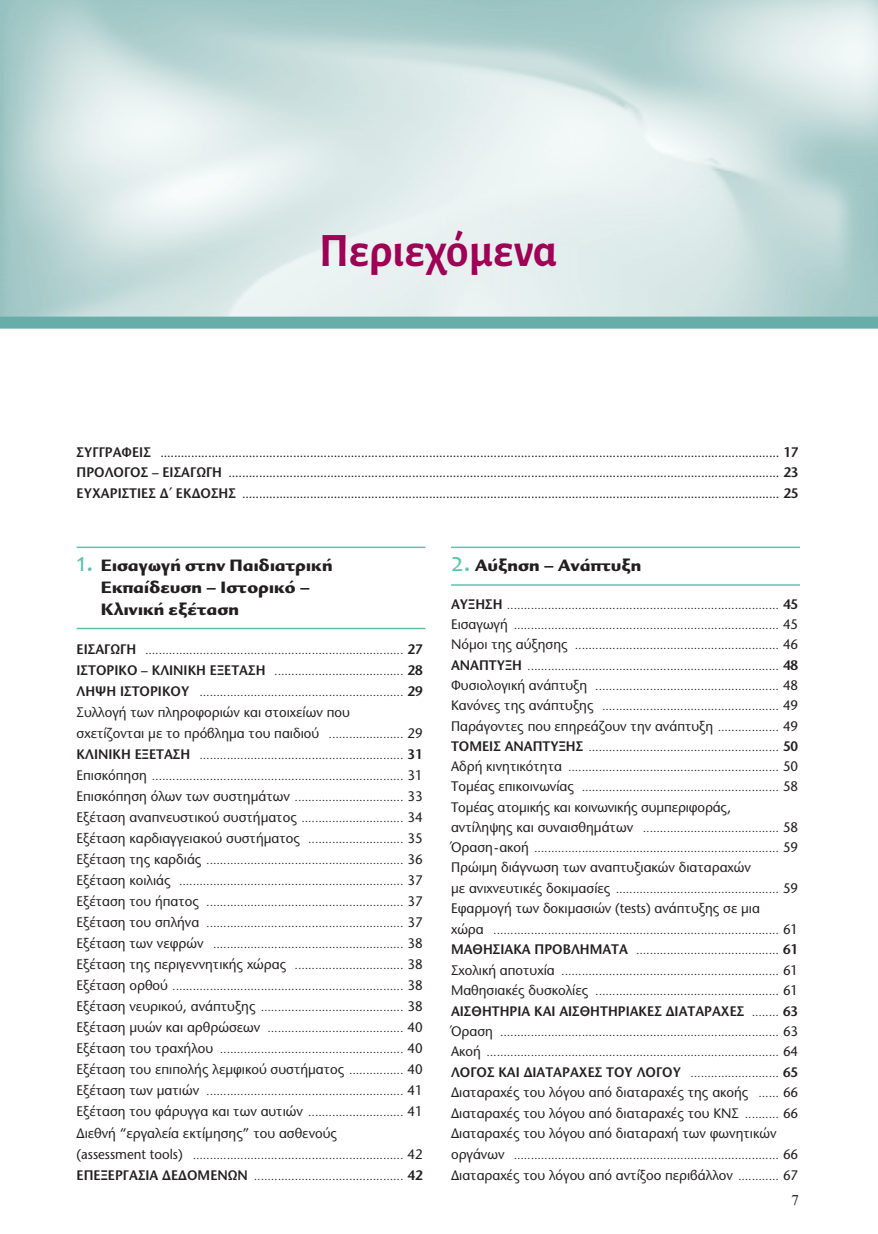
<style>
.page{position:relative;width:878px;height:1234px;background:#fff}
.page>*{position:absolute;margin:0;border:0;box-sizing:border-box;transform-origin:0 0}
.t1{font:700 48px "Alegreya Sans";color:#9e0155;scale:.95 1}
.t2{font:900 18px/21.8px "CF Humanist";letter-spacing:.015em;color:#231f20}
.t3{font:15px "UB Times";color:#231f20}
.t4{font:13.8px/21px "Kp Furioso Sans";color:#231f20;scale:.96 1}
.t5{font:500 13.8px "Kp Furioso Sans";color:#231f20;scale:.96 1}
.t6{font:10.5px/21px "Kp Furioso Sans";color:#231f20;text-align:justify;scale:.96 1}
.t7{font:500 10.5px/20.2px "Kp Furioso Sans";color:#231f20;text-align:justify;scale:.96 1}
.s1{font-size:13.8px}
.s2{font-family:"Candara";font-weight:400;font-size:27px;color:#5dc3b0}
.s3{font-weight:500;font-size:13.8px}
.s4{font-size:10.5px}
.s5{font-weight:400;font-size:10.5px}
.s6{font-weight:500}
</style>
<div class="page">
<hr style="left:77px;top:547px;width:348px;height:1px;background:#5dc3b0">
<hr style="left:77px;top:628px;width:348px;height:1px;background:#5dc3b0">
<hr style="left:451px;top:547px;width:348px;height:1px;background:#5dc3b0">
<hr style="left:451px;top:584px;width:348px;height:2px;background:#5dc3b0">
<div style="left:0;top:317px;width:877px;height:12px;background:#69adaa"></div>
<h1 class="t1" style="left:319px;top:215px;width:252px">Περιεχόμενα</h1>
<p class="t7" style="left:77px;top:443px;width:753px"><span class="s1">ΣΥΓΓΡΑΦΕΙΣ</span> ...................................................................................................................................................................................... <span class="s1">17<br>ΠΡΟΛΟΓΟΣ – ΕΙΣΑΓΩΓΗ</span> .................................................................................................................................................................. <span class="s1">23<br>ΕΥΧΑΡΙΣΤΙΕΣ Δ΄ ΕΚΔΟΣΗΣ</span> .............................................................................................................................................................. <span class="s1">25</span></p>
<h2 class="t2" style="left:101px;top:555px;width:233px;text-indent:-24px"><span class="s2">1.</span> Εισαγωγή στην Παιδιατρική<br>Εκπαίδευση – Ιστορικό –<br>Κλινική εξέταση</h2>
<p class="t6" style="left:77px;top:640px;width:362px"><span class="s3">ΕΙΣΑΓΩΓΗ</span> ............................................................................ <span class="s3">27<br>ΙΣΤΟΡΙΚΟ – ΚΛΙΝΙΚΗ ΕΞΕΤΑΣΗ</span> ...................................... <span class="s3">28<br>ΛΗΨΗ ΙΣΤOΡΙΚOΥ</span> ............................................................ <span class="s3">29</span></p>
<h3 class="t4" style="left:77px;top:702px;width:362px">Συλλογή των πληροφοριών και στοιχείων που<br>σχετίζονται με το πρόβλημα του παιδιού <span class="s4">......................</span> 29</h3>
<p class="t6" style="left:77px;top:745px;width:362px"><span class="s3">ΚΛΙΝΙΚΗ ΕΞΕΤΑΣΗ</span> ............................................................ <span class="s3">31<br></span><span class="s1">Επισκόπηση</span> .......................................................................... <span class="s1">31<br>Επισκόπηση όλων των συστημάτων</span> ................................ <span class="s1">33</span></p>
<h3 class="t4" style="left:77px;top:807px;width:362px">Εξέταση αναπνευστικού συστήματος <span class="s4">..............................</span> 34<br>Εξέταση καρδιαγγειακού συστήματος <span class="s4">............................</span> 35</h3>
<p class="t6" style="left:77px;top:850px;width:362px"><span class="s1">Εξέταση της καρδιάς</span> .......................................................... <span class="s1">36<br>Εξέταση κοιλιάς</span> .................................................................. <span class="s1">37<br>Εξέταση του ήπατος</span> .......................................................... <span class="s1">37<br>Εξέταση του σπλήνα</span> .......................................................... <span class="s1">37<br>Εξέταση των νεφρών</span> ........................................................ <span class="s1">38<br>Εξέταση της περιγεννητικής χώρας</span> ................................ <span class="s1">38<br>Εξέταση ορθού</span> .................................................................... <span class="s1">38<br>Εξέταση νευρικού, ανάπτυξης</span> .......................................... <span class="s1">38<br>Εξέταση μυών και αρθρώσεων</span> ........................................ <span class="s1">40<br>Εξέταση του τραχήλου</span> ...................................................... <span class="s1">40</span></p>
<h3 class="t4" style="left:77px;top:1059px;width:362px">Εξέταση του επιπολής λεμφικού συστήματος <span class="s4">................</span> 40</h3>
<p class="t6" style="left:77px;top:1081px;width:362px"><span class="s1">Εξέταση των ματιών</span> .......................................................... <span class="s1">41</span></p>
<h3 class="t4" style="left:77px;top:1101px;width:362px">Εξέταση του φάρυγγα και των αυτιών <span class="s4">............................</span> 41<br>Διεθνή “εργαλεία εκτίμησης” του ασθενούς</h3>
<p class="t6" style="left:77px;top:1144px;width:362px"><span class="s1">(assessment tools)</span> .............................................................. <span class="s1">42<br></span><span class="s3">ΕΠΕΞΕΡΓΑΣΙΑ ΔΕΔOΜΕΝΩΝ</span> ............................................ <span class="s3">42</span></p>
<h2 class="t2" style="left:451px;top:555px;width:192px"><span class="s2">2.</span> Αύξηση – Ανάπτυξη</h2>
<p class="t6" style="left:451px;top:595px;width:363px;line-height:20.2px"><span class="s3">ΑΥΞΗΣΗ</span> ................................................................................ <span class="s3">45<br></span><span class="s1">Εισαγωγή</span> .............................................................................. <span class="s1">45<br>Νόμοι της αύξησης</span> ............................................................ <span class="s1">46<br></span><span class="s3">ΑΝΑΠΤΥΞΗ</span> .......................................................................... <span class="s3">48<br></span><span class="s1">Φυσιολογική ανάπτυξη</span> ...................................................... <span class="s1">48<br>Κανόνες της ανάπτυξης</span> .................................................... <span class="s1">49</span></p>
<h3 class="t4" style="left:451px;top:715px;width:363px">Παράγοντες που επηρεάζουν την ανάπτυξη <span class="s4">..................</span> 49</h3>
<p class="t6" style="left:451px;top:737px;width:363px;line-height:20.2px"><span class="s3">ΤΟΜΕIΣ ΑΝΑΠΤΥΞΗΣ</span> ........................................................ <span class="s3">50<br></span><span class="s1">Αδρή κινητικότητα</span> .............................................................. <span class="s1">50<br>Τομέας επικοινωνίας</span> .......................................................... <span class="s1">58</span></p>
<h3 class="t4" style="left:451px;top:796px;width:293px">Τομέας ατομικής και κοινωνικής συμπεριφοράς,</h3>
<p class="t6" style="left:451px;top:818px;width:363px;line-height:20.2px"><span class="s1">αντίληψης και συναισθημάτων</span> ........................................ <span class="s1">58<br>Όραση-ακοή</span> ........................................................................ <span class="s1">59</span></p>
<h3 class="t4" style="left:451px;top:857px;width:314px">Πρώιμη διάγνωση των αναπτυξιακών διαταραχών</h3>
<p class="t6" style="left:451px;top:878px;width:363px"><span class="s1">με ανιχνευτικές δοκιμασίες</span> ................................................ <span class="s1">59</span></p>
<h3 class="t4" style="left:451px;top:898px;width:323px">Εφαρμογή των δοκιμασιών (tests) ανάπτυξης σε μια</h3>
<p class="t6" style="left:451px;top:920px;width:363px;line-height:20.4px"><span class="s1">χώρα</span> .................................................................................... <span class="s1">61<br></span><span class="s3">ΜΑΘΗΣΙΑΚΑ ΠΡOΒΛΗΜΑΤΑ</span> .......................................... <span class="s3">61<br></span><span class="s1">Σχολική αποτυχία</span> ................................................................ <span class="s1">61<br>Μαθησιακές δυσκολίες</span> ...................................................... <span class="s1">61</span></p>
<h3 class="t5" style="left:451px;top:1002px;width:363px">ΑΙΣΘΗΤΗΡΙΑ ΚΑΙ ΑΙΣΘΗΤΗΡΙΑΚΕΣ ΔΙΑΤΑΡΑΧΕΣ <span class="s5">........</span> 63</h3>
<p class="t6" style="left:451px;top:1022px;width:363px;line-height:20.2px"><span class="s1">Όραση</span> .................................................................................. <span class="s1">63<br>Ακοή</span> ...................................................................................... <span class="s1">64</span></p>
<h3 class="t4" style="left:451px;top:1061px;width:363px;line-height:20.5px;text-align:justify"><span class="s6">ΛΟΓΟΣ ΚΑΙ ΔΙΑΤΑΡΑΧΕΣ ΤΟΥ ΛΟΓΟΥ</span> <span class="s4">..........................</span> <span class="s6">65<br></span>Διαταραχές του λόγου από διαταραχές της ακοής <span class="s4">......</span> 66<br>Διαταραχές του λόγου από διαταραχές του ΚΝΣ <span class="s4">..........</span> 66<br>Διαταραχές του λόγου από διαταραχή των φωνητικών</h3>
<p class="t6" style="left:451px;top:1145px;width:363px"><span class="s1">οργάνων</span> .............................................................................. <span class="s1">66</span></p>
<h3 class="t4" style="left:451px;top:1164px;width:363px">Διαταραχές του λόγου από αντίξοο περιβάλλον <span class="s4">............</span> 67</h3>
<h3 class="t3" style="left:791px;top:1192px;width:9px">7</h3>
</div>
